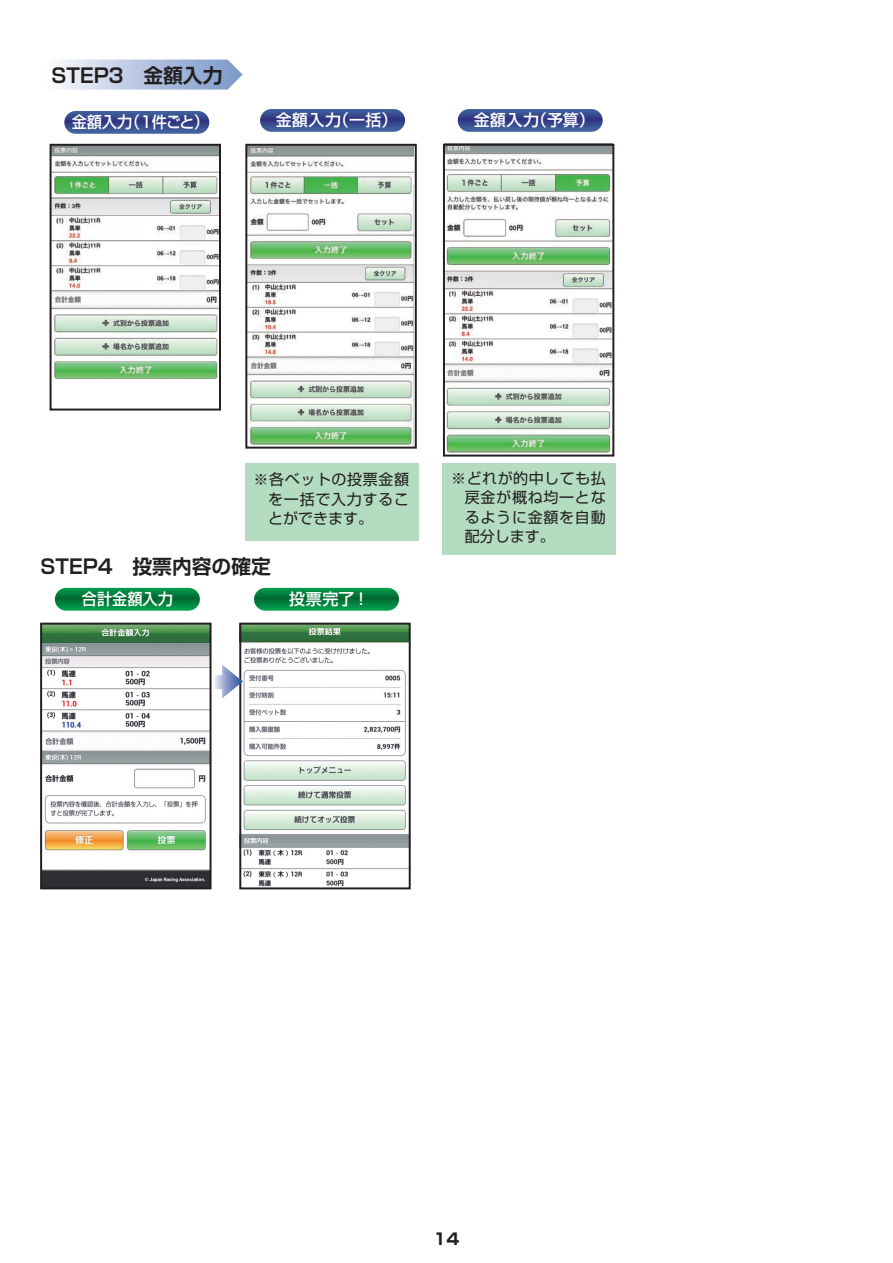
<style>
.page{position:relative;width:893px;height:1263px;background:#fff}
.page>*{position:absolute;margin:0;border:0;box-sizing:border-box;transform-origin:0 0}
.t1{font:700 19.8px "Shin Go Pr 5 De";color:#231f20}
.t2{font:500 15.9px "Shin Go Pr 5";color:#fff}
.t3{font:500 15.9px "Shin Go Pr 5";color:#fff;scale:.95 1}
.t4{font:700 15.9px "Shin Go Pr 5";color:#231f20}
.t5{font:15px/19.5px "Shin Go Pr 5";letter-spacing:.04em;color:#231f20;text-align:justify}
</style>
<div class="page">
<div style="left:245px;top:463px;width:174px;height:78px;background:#b3dcc0"></div>
<div style="left:443px;top:463px;width:173px;height:92px;background:#b3dcc0"></div>
<svg style="left:58px;top:60px;width:185px;height:30px;background:#bac8e3"></svg>
<svg style="left:64px;top:111px;width:145px;height:23px;background:#3b4f91"></svg>
<img style="left:53px;top:147px;width:165px;height:233px">
<div style="left:50px;top:144px;width:171px;height:267px;border:2px solid #231f20"></div>
<img style="left:248px;top:147px;width:166px;height:299px">
<div style="left:245px;top:144px;width:172px;height:305px;border:2px solid #231f20"></div>
<svg style="left:260px;top:109px;width:145px;height:23px;background:#3b4f91"></svg>
<img style="left:446px;top:147px;width:165px;height:307px">
<div style="left:443px;top:144px;width:171px;height:313px;border:2px solid #231f20"></div>
<svg style="left:458px;top:109px;width:145px;height:23px;background:#3b4f92"></svg>
<img style="left:242px;top:626px;width:166px;height:260px">
<div style="left:239px;top:623px;width:172px;height:266px;border:2px solid #231f20"></div>
<svg style="left:55px;top:588px;width:145px;height:23px;background:#048542"></svg>
<img style="left:43px;top:626px;width:166px;height:260px">
<div style="left:40px;top:623px;width:172px;height:266px;border:2px solid #231f20"></div>
<svg style="left:254px;top:588px;width:145px;height:23px;background:#048542"></svg>
<svg style="left:214px;top:665px;width:29px;height:33px"></svg>
<h1 class="t1" style="left:52px;top:59px;width:172px">STEP３　金額入力</h1>
<p class="t3" style="left:72px;top:109px;width:65px">金額入力</p>
<p class="t3" style="left:125px;top:109px;width:90px">（1件ごと）</p>
<p class="t2" style="left:333px;top:107px;width:66px">（一括）</p>
<p class="t2" style="left:276px;top:107px;width:67px">金額入力</p>
<p class="t2" style="left:474px;top:107px;width:67px">金額入力</p>
<p class="t2" style="left:531px;top:107px;width:65px">（予算(</p>
<p class="t5" style="left:268px;top:468px;width:142px;text-indent:-15px">※各ベットの投票金額を一括で入力することができます。</p>
<p class="t5" style="left:465px;top:467px;width:142px;text-indent:-14px">※どれが的中しても払戻金が概ね均一となるように金額を自動配分します。</p>
<h1 class="t1" style="left:41px;top:550px;width:232px">STEP4　投票内容の確定</h1>
<p class="t3" style="left:82px;top:586px;width:97px">合計金額入力</p>
<p class="t2" style="left:289px;top:586px;width:76px">投票完了 !</p>
<p class="t4" style="left:433px;top:1226px;width:27px">14</p>
</div>
